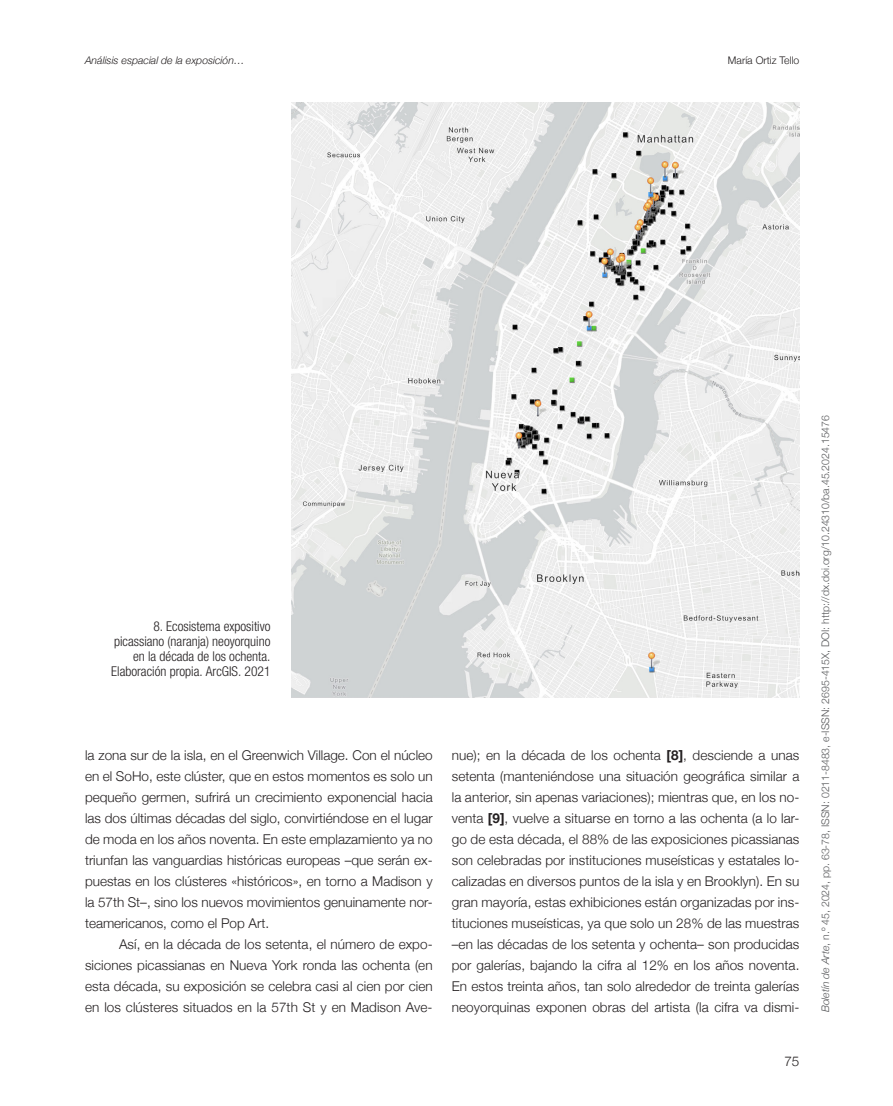
<style>
.page{position:relative;width:893px;height:1106px;background:#fff}
.page>*{position:absolute;margin:0;border:0;box-sizing:border-box;transform-origin:0 0}
.t1{font:300 13.5px/21px "Helvetica Neue";letter-spacing:.005em;color:#231f20;text-align:justify}
.t2{font:13.5px/15px "Helvetica Neue LT 47 Lt Cn";color:#231f20;text-align:right}
.t3{font:300 10.5px "Helvetica Neue";color:#57585a}
.t4{font:italic 300 10.5px "Helvetica Neue";color:#231f20}
.t5{font:300 10.5px "Helvetica Neue";color:#231f20}
.s1{font-weight:700}
.s2{font-style:italic}
</style>
<div class="page">
<img style="left:292px;top:102px;width:507px;height:595px">
<p class="t4" style="left:85px;top:52px;width:161px">Análisis espacial de la exposición…</p>
<p class="t5" style="left:728px;top:52px;width:73px">María Ortiz Tello</p>
<p class="t2" style="left:111px;top:619px;width:161px">8. Ecosistema expositivo picassiano (naranja) neoyorquino en la década de los ochenta.<br>Elaboración propia. ArcGIS. 2021</p>
<p class="t1" style="left:85px;top:744px;width:349px">la zona sur de la isla, en el Greenwich Village. Con el núcleo en el SoHo, este clúster, que en estos momentos es solo un pequeño germen, sufrirá un crecimiento exponencial hacia las dos últimas décadas del siglo, convirtiéndose en el lugar de moda en los años noventa. En este emplazamiento ya no triunfan las vanguardias históricas europeas –que serán ex&shy;puestas en los clústeres «históricos», en torno a Madison y la 57th St–, sino los nuevos movimientos genuinamente nor&shy;teamericanos, como el Pop Art.</p>
<p class="t1" style="left:85px;top:933px;width:349px;text-indent:34px">Así, en la década de los setenta, el número de expo&shy;siciones picassianas en Nueva York ronda las ochenta (en esta década, su exposición se celebra casi al cien por cien en los clústeres situados en la 57th St y en Madison Ave-</p>
<p class="t1" style="left:452px;top:744px;width:349px">nue); en la década de los ochenta <span class="s1">[8]</span>, desciende a unas setenta (manteniéndose una situación geográfica similar a la anterior, sin apenas variaciones); mientras que, en los no&shy;venta <span class="s1">[9]</span>, vuelve a situarse en torno a las ochenta (a lo lar&shy;go de esta década, el 88% de las exposiciones picassianas son celebradas por instituciones museísticas y estatales lo&shy;calizadas en diversos puntos de la isla y en Brooklyn). En su gran mayoría, estas exhibiciones están organizadas por ins&shy;tituciones museísticas, ya que solo un 28% de las muestras –en las décadas de los setenta y ochenta– son producidas por galerías, bajando la cifra al 12% en los años noventa.<br>En estos treinta años, tan solo alrededor de treinta galerías neoyorquinas exponen obras del artista (la cifra va dismi-</p>
<p class="t1" style="left:784px;top:1049px;width:17px">75</p>
<p class="t3" style="left:817px;top:1012px;width:599px;rotate:-90deg"><span class="s2">Boletín de Arte</span>, n.º 45, 2024, pp. 63-78, ISSN: 0211-8483, e-ISSN: 2695-415X, DOI: http://dx.doi.org/10.24310/ba.45.2024.15476</p>
</div>
